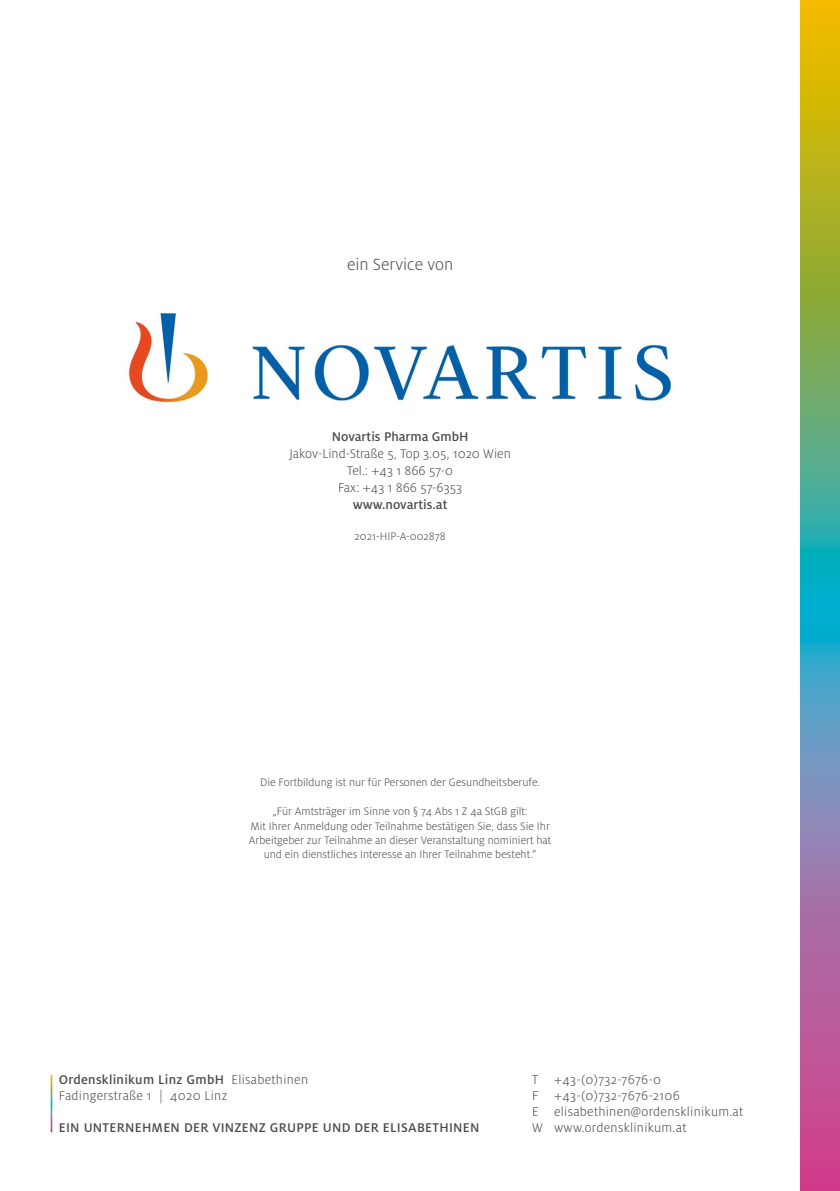
<style>
.page{position:relative;width:840px;height:1191px;background:#fff}
.page>*{position:absolute;margin:0;border:0;box-sizing:border-box;transform-origin:0 0}
.t1{font:300 18px "Milo OT";color:#4b4b4d}
.t2{font:300 14px/16px "Milo OT";letter-spacing:.02em;color:#4b4b4d}
.t3{font:300 14px/16.8px "Milo OT";color:#4b4b4d;text-align:center}
.t4{font:500 14px "Milo OT";letter-spacing:.02em;color:#4b4b4d}
.t5{font:500 14px "Milo OT";color:#4b4b4d}
.t6{font:300 12px/14.4px "Milo OT";color:#4b4b4d;text-align:center}
.s1{font-weight:500}
</style>
<div class="page">
<svg style="left:800px;top:0;width:39px;height:1191px;background:#8b937c"></svg>
<img style="left:128px;top:312px;width:544px;height:91px">
<h1 class="t1" style="left:347px;top:254px;width:108px">ein Service von</h1>
<p class="t5" style="left:331px;top:429px;width:138px">Novartis Pharma GmbH</p>
<p class="t3" style="left:289px;top:445px;width:223px">Jakov-Lind-Straße 5, Top 3.05, 1020 Wien<br>Tel.: +43 1 866 57-0<br>Fax: +43 1 866 57-6353</p>
<p class="t5" style="left:352px;top:496px;width:96px">www.novartis.at</p>
<p class="t6" style="left:354px;top:529px;width:93px">2021-HIP-A-002878</p>
<p class="t6" style="left:260px;top:775px;width:281px">Die Fortbildung ist nur für Personen der Gesundheitsberufe.</p>
<p class="t6" style="left:249px;top:804px;width:304px">„Für Amtsträger im Sinne von § 74 Abs 1 Z 4a StGB gilt:<br>Mit Ihrer Anmeldung oder Teilnahme bestätigen Sie, dass Sie Ihr Arbeitgeber zur Teilnahme an dieser Veranstaltung nominiert hat und ein dienstliches Interesse an Ihrer Teilnahme besteht.“</p>
<p class="t2" style="left:59px;top:1071px;width:251px"><span class="s1">Ordensklinikum Linz GmbH</span> Elisabethinen<br>Fadingerstraße 1 | 4020 Linz</p>
<p class="t4" style="left:59px;top:1119px;width:422px">EIN UNTERNEHMEN DER VINZENZ GRUPPE UND DER ELISABETHINEN</p>
<p class="t2" style="left:531px;top:1071px;width:212px">T +43-(0)732-7676-0<br>F +43-(0)732-7676-2106<br>E elisabethinen@ordensklinikum.at<br>W www.ordensklinikum.at</p>
</div>
